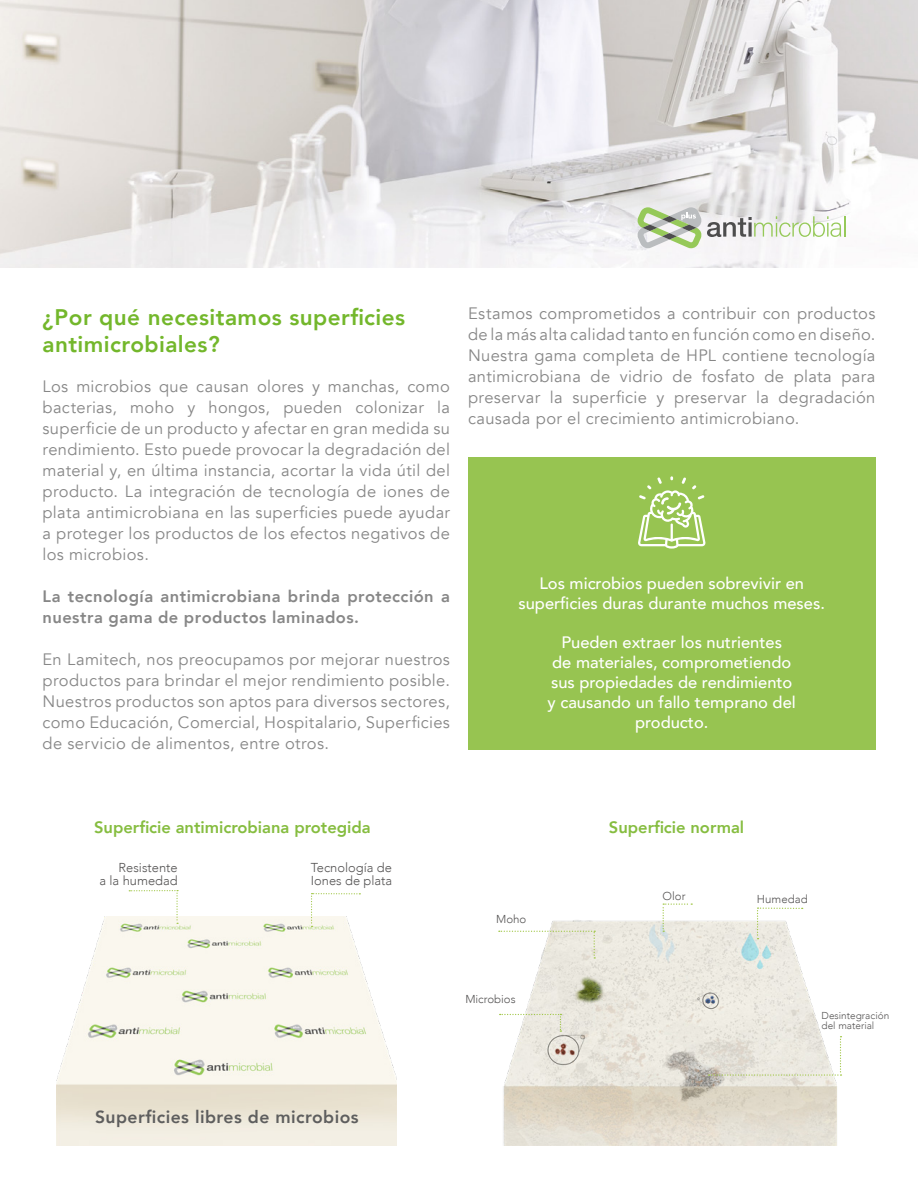
<style>
.page{position:relative;width:918px;height:1188px;background:#fff}
.page>*{position:absolute;margin:0;border:0;box-sizing:border-box;transform-origin:0 0}
.t1{font:800 22.5px/27px "Avenir";letter-spacing:.02em;color:#73b72b}
.t2{font:800 17.55px "Avenir";letter-spacing:.025em;color:#5e5e5e}
.t3{font:16.5px/21px "Avenir";letter-spacing:.02em;color:#878787;text-align:justify}
.t4{font:500 16.5px/19.8px "Avenir";color:#fff;text-align:center}
.t5{font:800 16.5px/21px "Avenir";letter-spacing:.03em;color:#878787}
.t6{font:800 16.5px "Avenir";color:#86bd40}
.t7{font:300 12.9px/12.3px "Avenir";color:#555454;text-align:right}
.t8{font:300 11.4px "Avenir";color:#555454}
.t9{font:300 10.05px/10.2px "Avenir";color:#555454}
</style>
<div class="page">
<img style="left:0;top:0;width:918px;height:268px">
<img style="left:57px;top:916px;width:340px;height:229px">
<svg style="left:129px;top:890px;width:49px;height:34px"></svg>
<svg style="left:311px;top:893px;width:49px;height:34px"></svg>
<div style="left:468px;top:457px;width:407px;height:292px;background:#97c451"></div>
<img style="left:500px;top:918px;width:337px;height:227px">
<svg style="left:757px;top:908px;width:46px;height:31px"></svg>
<svg style="left:499px;top:931px;width:96px;height:28px"></svg>
<svg style="left:709px;top:1036px;width:133px;height:40px"></svg>
<svg style="left:500px;top:1014px;width:61px;height:18px"></svg>
<svg style="left:663px;top:903px;width:29px;height:29px"></svg>
<hr style="left:844px;top:216px;width:2px;height:21px;background:#96c959">
<svg style="left:636px;top:207px;width:205px;height:41px"></svg>
<svg style="left:638px;top:476px;width:68px;height:73px"></svg>
<h1 class="t1" style="left:43px;top:304px;width:364px">¿Por qué necesitamos superficies antimicrobiales?</h1>
<p class="t3" style="left:468px;top:303px;width:409px">Estamos comprometidos a contribuir con productos de la más alta calidad tanto en función como en diseño.<br>Nuestra gama completa de HPL contiene tecnología antimicrobiana de vidrio de fosfato de plata para preservar la superficie y preservar la degradación causada por el crecimiento antimicrobiano.</p>
<p class="t3" style="left:43px;top:376px;width:409px">Los microbios que causan olores y manchas, como bacterias, moho y hongos, pueden colonizar la superficie de un producto y afectar en gran medida su rendimiento. Esto puede provocar la degradación del material y, en última instancia, acortar la vida útil del producto. La integración de tecnología de iones de plata antimicrobiana en las superficies puede ayudar a proteger los productos de los efectos negativos de los microbios.</p>
<p class="t5" style="left:43px;top:586px;width:409px">La tecnología antimicrobiana brinda protección a nuestra gama de productos laminados.</p>
<p class="t3" style="left:43px;top:649px;width:409px">En Lamitech, nos preocupamos por mejorar nuestros productos para brindar el mejor rendimiento posible.<br>Nuestros productos son aptos para diversos sectores, como Educación, Comercial, Hospitalario, Superficies de servicio de alimentos, entre otros.</p>
<p class="t4" style="left:518px;top:572px;width:308px">Los microbios pueden sobrevivir en superficies duras durante muchos meses.</p>
<p class="t4" style="left:548px;top:632px;width:250px">Pueden extraer los nutrientes<br>de materiales, comprometiendo sus propiedades de rendimiento y causando un fallo temprano del producto.</p>
<p class="t6" style="left:94px;top:814px;width:278px">Superficie antimicrobiana protegida</p>
<p class="t6" style="left:609px;top:814px;width:137px">Superficie normal</p>
<p class="t7" style="left:311px;top:862px;width:83px;text-align:left">Tecnología de<br>Iones de plata</p>
<p class="t7" style="left:99px;top:862px;width:80px">Resistente<br>a la humedad</p>
<p class="t2" style="left:95px;top:1103px;width:265px">Superficies libres de microbios</p>
<p class="t8" style="left:496px;top:913px;width:32px">Moho</p>
<p class="t8" style="left:465px;top:993px;width:52px">Microbios</p>
<p class="t8" style="left:663px;top:889px;width:24px">Olor</p>
<p class="t8" style="left:757px;top:893px;width:52px">Humedad</p>
<p class="t9" style="left:822px;top:1011px;width:69px">Desintegración del material</p>
</div>
